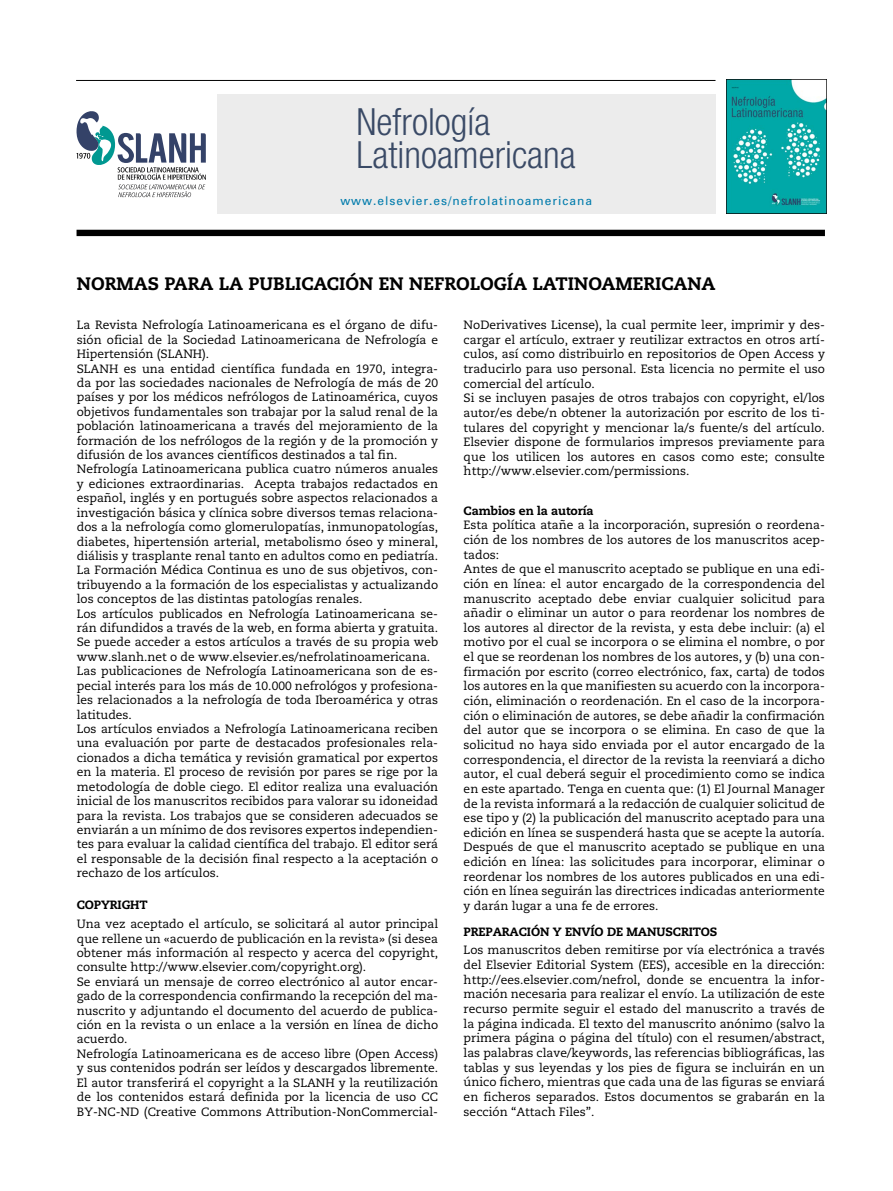
<style>
.page{position:relative;width:893px;height:1191px;background:#fff}
.page>*{position:absolute;margin:0;border:0;box-sizing:border-box;transform-origin:0 0}
.t1{font:300 condensed 37.5px/33px "Helvetica Neue LT Std";color:#3a4a66}
.t2{font:800 18px "Caecilia LT Std";color:#000}
.t3{font:12px/14.4px "Caecilia LT Pro 55 Roman";color:#000}
.t4{font:800 12px "Caecilia LT Std";letter-spacing:-.01em;color:#000}
.t5{font:12px "Univers";letter-spacing:.08em;color:#007bac}
</style>
<div class="page">
<div style="left:77px;top:230px;width:748px;height:6px;background:#000"></div>
<hr style="left:76px;top:80px;width:639px;height:1px;background:#000">
<img style="left:726px;top:80px;width:100px;height:134px">
<div style="left:217px;top:95px;width:498px;height:119px;background:#ececec"></div>
<svg style="left:77px;top:111px;width:129px;height:86px"></svg>
<h1 class="t1" style="left:356px;top:105px;width:221px">Nefrología<br>Latinoamericana</h1>
<p class="t5" style="left:340px;top:193px;width:253px">www.elsevier.es/nefrolatinoamericana</p>
<h2 class="t2" style="left:77px;top:272px;width:640px">NORMAS PARA LA PUBLICACIÓN EN NEFROLOGÍA LATINOAMERICANA</h2>
<p class="t3" style="left:77px;top:318px;width:363px">La Revista Nefrología Latinoamericana es el órgano de difu&shy;sión oficial de la Sociedad Latinoamericana de Nefrología e Hipertensión (SLANH).<br>SLANH es una entidad científica fundada en 1970, integra&shy;da por las sociedades nacionales de Nefrología de más de 20 países y por los médicos nefrólogos de Latinoamérica, cuyos objetivos fundamentales son trabajar por la salud renal de la población latinoamericana a través del mejoramiento de la formación de los nefrólogos de la región y de la promoción y difusión de los avances científicos destinados a tal fin.<br>Nefrología Latinoamericana publica cuatro números anuales y ediciones extraordinarias. Acepta trabajos redactados en español, inglés y en portugués sobre aspectos relacionados a investigación básica y clínica sobre diversos temas relaciona&shy;dos a la nefrología como glomerulopatías, inmunopatologías, diabetes, hipertensión arterial, metabolismo óseo y mineral, diálisis y trasplante renal tanto en adultos como en pediatría.<br>La Formación Médica Continua es uno de sus objetivos, con&shy;tribuyendo a la formación de los especialistas y actualizando los conceptos de las distintas patologías renales.<br>Los artículos publicados en Nefrología Latinoamericana se&shy;rán difundidos a través de la web, en forma abierta y gratuita.<br>Se puede acceder a estos artículos a través de su propia web www.slanh.net o de www.elsevier.es/nefrolatinoamericana.<br>Las publicaciones de Nefrología Latinoamericana son de es&shy;pecial interés para los más de 10.000 nefrológos y profesiona&shy;les relacionados a la nefrología de toda Iberoamérica y otras latitudes.<br>Los artículos enviados a Nefrología Latinoamericana reciben una evaluación por parte de destacados profesionales rela&shy;cionados a dicha temática y revisión gramatical por expertos en la materia. El proceso de revisión por pares se rige por la metodología de doble ciego. El editor realiza una evaluación inicial de los manuscritos recibidos para valorar su idoneidad para la revista. Los trabajos que se consideren adecuados se enviarán a un mínimo de dos revisores expertos independien&shy;tes para evaluar la calidad científica del trabajo. El editor será el responsable de la decisión final respecto a la aceptación o rechazo de los artículos.</p>
<p class="t4" style="left:77px;top:897px;width:72px">COPYRIGHT</p>
<p class="t3" style="left:77px;top:916px;width:363px">Una vez aceptado el artículo, se solicitará al autor principal que rellene un «acuerdo de publicación en la revista» (si desea obtener más información al respecto y acerca del copyright, consulte http://www.elsevier.com/copyright.org).<br>Se enviará un mensaje de correo electrónico al autor encar&shy;gado de la correspondencia confirmando la recepción del ma&shy;nuscrito y adjuntando el documento del acuerdo de publica&shy;ción en la revista o un enlace a la versión en línea de dicho acuerdo.<br>Nefrología Latinoamericana es de acceso libre (Open Access) y sus contenidos podrán ser leídos y descargados libremente.<br>El autor transferirá el copyright a la SLANH y la reutilización de los contenidos estará definida por la licencia de uso CC BY-NC-ND (Creative Commons Attribution-NonCommercial-</p>
<p class="t3" style="left:464px;top:317px;width:363px">NoDerivatives License), la cual permite leer, imprimir y des&shy;cargar el artículo, extraer y reutilizar extractos en otros artí&shy;culos, así como distribuirlo en repositorios de Open Access y traducirlo para uso personal. Esta licencia no permite el uso comercial del artículo.<br>Si se incluyen pasajes de otros trabajos con copyright, el/los autor/es debe/n obtener la autorización por escrito de los ti&shy;tulares del copyright y mencionar la/s fuente/s del artículo.<br>Elsevier dispone de formularios impresos previamente para que los utilicen los autores en casos como este; consulte http://www.elsevier.com/permissions.</p>
<p class="t4" style="left:464px;top:503px;width:132px">Cambios en la autoría</p>
<p class="t3" style="left:464px;top:517px;width:363px">Esta política atañe a la incorporación, supresión o reordena&shy;ción de los nombres de los autores de los manuscritos acep&shy;tados:<br>Antes de que el manuscrito aceptado se publique en una edi&shy;ción en línea: el autor encargado de la correspondencia del manuscrito aceptado debe enviar cualquier solicitud para añadir o eliminar un autor o para reordenar los nombres de los autores al director de la revista, y esta debe incluir: (a) el motivo por el cual se incorpora o se elimina el nombre, o por el que se reordenan los nombres de los autores, y (b) una con&shy;firmación por escrito (correo electrónico, fax, carta) de todos los autores en la que manifiesten su acuerdo con la incorpora&shy;ción, eliminación o reordenación. En el caso de la incorpora&shy;ción o eliminación de autores, se debe añadir la confirmación del autor que se incorpora o se elimina. En caso de que la solicitud no haya sido enviada por el autor encargado de la correspondencia, el director de la revista la reenviará a dicho autor, el cual deberá seguir el procedimiento como se indica en este apartado. Tenga en cuenta que: (1) El Journal Manager de la revista informará a la redacción de cualquier solicitud de ese tipo y (2) la publicación del manuscrito aceptado para una edición en línea se suspenderá hasta que se acepte la autoría.<br>Después de que el manuscrito aceptado se publique en una edición en línea: las solicitudes para incorporar, eliminar o reordenar los nombres de los autores publicados en una edi&shy;ción en línea seguirán las directrices indicadas anteriormente y darán lugar a una fe de errores.</p>
<p class="t4" style="left:464px;top:924px;width:255px">PREPARACIÓN Y ENVÍO DE MANUSCRITOS</p>
<p class="t3" style="left:464px;top:942px;width:363px;text-align:justify">Los manuscritos deben remitirse por vía electrónica a través del Elsevier Editorial System (EES), accesible en la dirección: http://ees.elsevier.com/nefrol, donde se encuentra la infor&shy;mación necesaria para realizar el envío. La utilización de este recurso permite seguir el estado del manuscrito a través de la página indicada. El texto del manuscrito anónimo (salvo la primera página o página del título) con el resumen/abstract, las palabras clave/keywords, las referencias bibliográficas, las tablas y sus leyendas y los pies de figura se incluirán en un único fichero, mientras que cada una de las figuras se enviará en ficheros separados. Estos documentos se grabarán en la sección “Attach Files”.</p>
</div>
